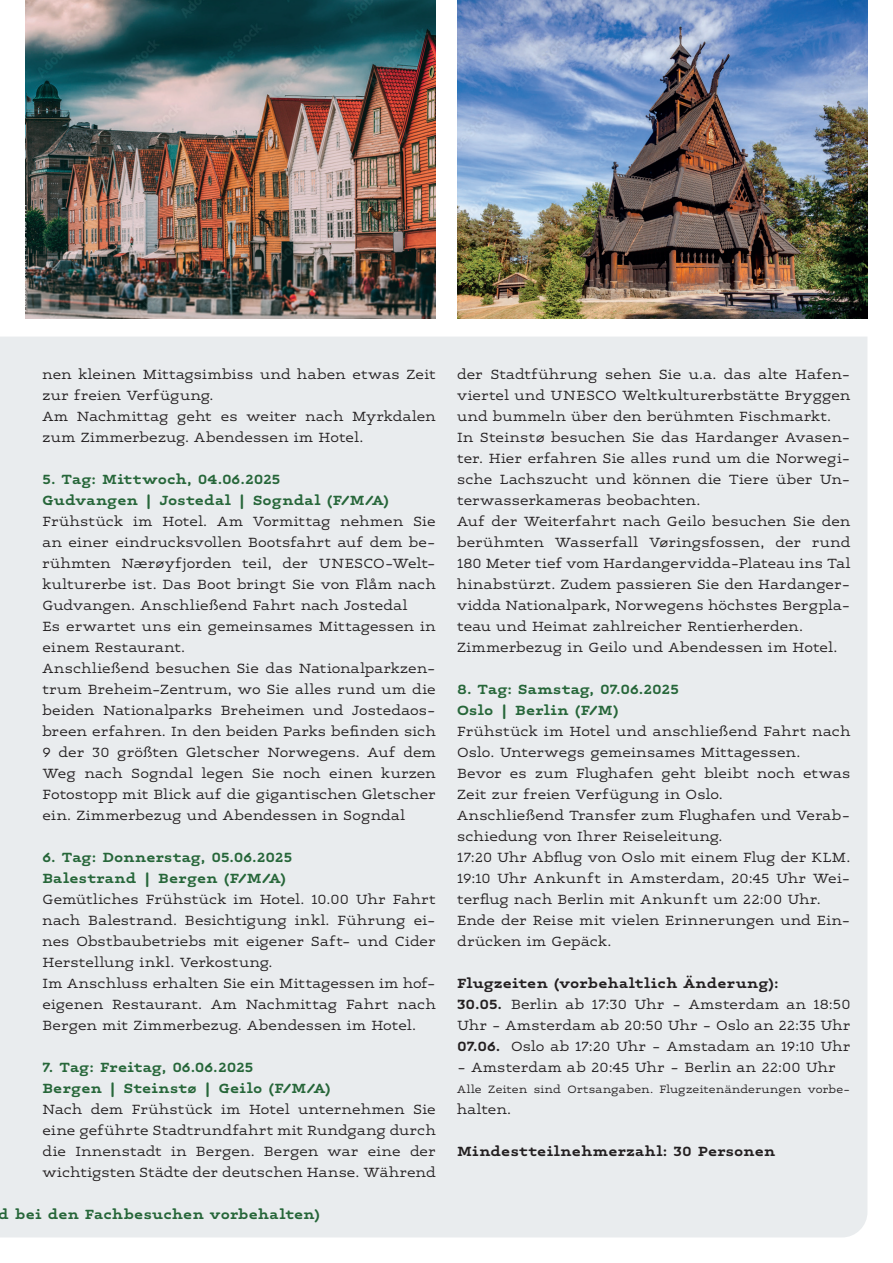
<style>
.page{position:relative;width:893px;height:1263px;background:#fff}
.page>*{position:absolute;margin:0;border:0;box-sizing:border-box;transform-origin:0 0}
.t1{font:300 15px/21px "Maxular";letter-spacing:.005em;color:#231f20}
.t2{font:700 15px/21px "Maxular";letter-spacing:.01em;color:#266639}
.t3{font:700 15px "Maxular";letter-spacing:.01em;color:#231f20}
.t4{font:300 12px "Maxular";letter-spacing:.015em;color:#231f20}
.s1{font-weight:700}
</style>
<div class="page">
<div style="left:0;top:337px;width:867px;height:900px;background:#e9ecee"></div>
<img style="left:457px;top:0;width:410px;height:319px">
<img style="left:26px;top:0;width:410px;height:319px">
<p class="t1" style="left:43px;top:362px;width:395px">nen kleinen Mittagsimbiss und haben etwas Zeit zur freien Verfügung.<br>Am Nachmittag geht es weiter nach Myrkdalen zum Zimmerbezug. Abendessen im Hotel.</p>
<p class="t2" style="left:43px;top:467px;width:348px">5. Tag: Mittwoch, 04.06.2025<br>Gudvangen | Jostedal | Sogndal (F/M/A)</p>
<p class="t1" style="left:43px;top:509px;width:395px">Frühstück im Hotel. Am Vormittag nehmen Sie an einer eindrucksvollen Bootsfahrt auf dem be&shy;rühmten Nærøyfjorden teil, der UNESCO-Welt&shy;kulturerbe ist. Das Boot bringt Sie von Flåm nach Gudvangen. Anschließend Fahrt nach Jostedal<br>Es erwartet uns ein gemeinsames Mittagessen in einem Restaurant.<br>Anschließend besuchen Sie das Nationalparkzen&shy;trum Breheim-Zentrum, wo Sie alles rund um die beiden Nationalparks Breheimen und Jostedaos&shy;breen erfahren. In den beiden Parks befinden sich 9 der 30 größten Gletscher Norwegens. Auf dem Weg nach Sogndal legen Sie noch einen kurzen Fotostopp mit Blick auf die gigantischen Gletscher ein. Zimmerbezug und Abendessen in Sogndal</p>
<p class="t2" style="left:43px;top:845px;width:251px">6. Tag: Donnerstag, 05.06.2025<br>Balestrand | Bergen (F/M/A)</p>
<p class="t1" style="left:43px;top:887px;width:395px">Gemütliches Frühstück im Hotel. 10.00 Uhr Fahrt nach Balestrand. Besichtigung inkl. Führung ei&shy;nes Obstbaubetriebs mit eigener Saft- und Cider Herstellung inkl. Verkostung.<br>Im Anschluss erhalten Sie ein Mittagessen im hof&shy;eigenen Restaurant. Am Nachmittag Fahrt nach Bergen mit Zimmerbezug. Abendessen im Hotel.</p>
<p class="t2" style="left:43px;top:1055px;width:290px">7. Tag: Freitag, 06.06.2025<br>Bergen | Steinstø | Geilo (F/M/A)</p>
<p class="t1" style="left:43px;top:1097px;width:395px;text-align:justify">Nach dem Frühstück im Hotel unternehmen Sie eine geführte Stadtrundfahrt mit Rundgang durch die Innenstadt in Bergen. Bergen war eine der wichtigsten Städte der deutschen Hanse. Während</p>
<p class="t2" style="left:-1px;top:1202px;width:323px">d bei den Fachbesuchen vorbehalten)</p>
<p class="t1" style="left:457px;top:362px;width:395px">der Stadtführung sehen Sie u.a. das alte Hafen&shy;viertel und UNESCO Weltkulturerbstätte Bryggen und bummeln über den berühmten Fischmarkt.<br>In Steinstø besuchen Sie das Hardanger Avasen&shy;ter. Hier erfahren Sie alles rund um die Norwegi&shy;sche Lachszucht und können die Tiere über Un&shy;terwasserkameras beobachten.<br>Auf der Weiterfahrt nach Geilo besuchen Sie den berühmten Wasserfall Vøringsfossen, der rund 180 Meter tief vom Hardangervidda-Plateau ins Tal hinabstürzt. Zudem passieren Sie den Hardanger&shy;vidda Nationalpark, Norwegens höchstes Bergpla&shy;teau und Heimat zahlreicher Rentierherden.<br>Zimmerbezug in Geilo und Abendessen im Hotel.</p>
<p class="t2" style="left:457px;top:677px;width:223px">8. Tag: Samstag, 07.06.2025<br>Oslo | Berlin (F/M)</p>
<p class="t1" style="left:457px;top:719px;width:395px">Frühstück im Hotel und anschließend Fahrt nach Oslo. Unterwegs gemeinsames Mittagessen.<br>Bevor es zum Flughafen geht bleibt noch etwas Zeit zur freien Verfügung in Oslo.<br>Anschließend Transfer zum Flughafen und Verab&shy;schiedung von Ihrer Reiseleitung.<br>17:20 Uhr Abflug von Oslo mit einem Flug der KLM.<br>19:10 Uhr Ankunft in Amsterdam, 20:45 Uhr Wei&shy;terflug nach Berlin mit Ankunft um 22:00 Uhr.<br>Ende der Reise mit vielen Erinnerungen und Ein&shy;drücken im Gepäck.</p>
<p class="t1" style="left:457px;top:971px;width:395px"><span class="s1">Flugzeiten (vorbehaltlich Änderung):<br>30.05.</span> Berlin ab 17:30 Uhr - Amsterdam an 18:50<br>Uhr - Amsterdam ab 20:50 Uhr - Oslo an 22:35 Uhr <span class="s1">07.06.</span> Oslo ab 17:20 Uhr - Amstadam an 19:10 Uhr</p>
<p class="t1" style="left:457px;top:1055px;width:380px">- Amsterdam ab 20:45 Uhr - Berlin an 22:00 Uhr</p>
<p class="t4" style="left:457px;top:1079px;width:395px">Alle Zeiten sind Ortsangaben. Flugzeitenänderungen vorbe-</p>
<p class="t1" style="left:457px;top:1097px;width:56px">halten.</p>
<p class="t3" style="left:457px;top:1138px;width:320px">Mindestteilnehmerzahl: 30 Personen</p>
</div>
